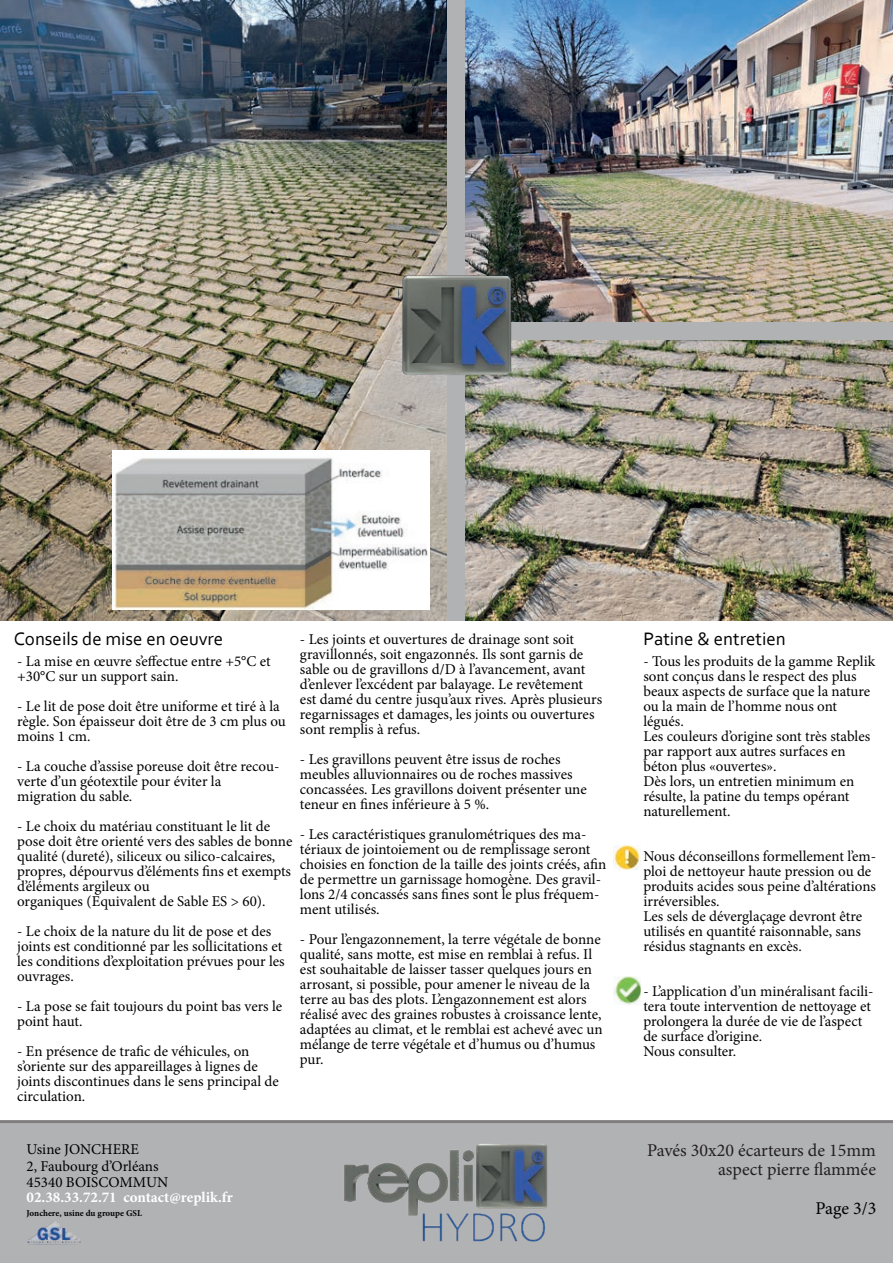
<style>
.page{position:relative;width:893px;height:1263px;background:#fff}
.page>*{position:absolute;margin:0;border:0;box-sizing:border-box;transform-origin:0 0}
.t1{font:18.9px "Corbel";color:#000001}
.t2{font:18px/19.5px "Minion Pro";color:#231f20;text-align:right}
.t3{font:18px "Minion Pro";color:#000002}
.t4{font:15px/15px "Minion Pro";color:#000001}
.t5{font:700 15px "Minion Pro";color:#fff}
.t6{font:15px "Minion Pro";letter-spacing:-.005em;color:#000002}
.t7{font:700 9px "Minion Pro";letter-spacing:-.005em;color:#040508}
</style>
<div class="page">
<hr style="left:0;top:1120px;width:893px;height:3px;background:#231f20">
<div style="left:0;top:1124px;width:893px;height:139px;background:#b1b2b4"></div>
<img style="left:344px;top:1144px;width:204px;height:97px">
<img style="left:28px;top:1221px;width:53px;height:24px">
<div style="left:329px;top:0;width:564px;height:621px;background:#b1b2b4"></div>
<img style="left:0;top:0;width:447px;height:621px">
<img style="left:465px;top:0;width:428px;height:322px">
<img style="left:465px;top:340px;width:428px;height:281px">
<img style="left:398px;top:275px;width:119px;height:104px">
<img style="left:113px;top:451px;width:316px;height:158px">
<img style="left:614px;top:845px;width:26px;height:24px">
<img style="left:614px;top:977px;width:27px;height:27px">
<p class="t1" style="left:14px;top:627px;width:211px">Conseils de mise en oeuvre</p>
<p class="t4" style="left:17px;top:653px;width:255px">- La mise en œuvre s’effectue entre +5°C et +30°C sur un support sain.</p>
<p class="t4" style="left:17px;top:698px;width:270px">- Le lit de pose doit être uniforme et tiré à la règle. Son épaisseur doit être de 3 cm plus ou moins 1 cm.</p>
<p class="t4" style="left:17px;top:758px;width:264px">- La couche d’assise poreuse doit être recou&shy;verte d’un géotextile pour éviter la migration du sable.</p>
<p class="t4" style="left:17px;top:818px;width:277px">- Le choix du matériau constituant le lit de pose doit être orienté vers des sables de bonne qualité (dureté), siliceux ou silico-calcaires, propres, dépourvus d’éléments fins et exempts d’éléments argileux ou<br>organiques (Equivalent de Sable ES &gt; 60).</p>
<p class="t4" style="left:17px;top:923px;width:269px">- Le choix de la nature du lit de pose et des joints est conditionné par les sollicitations et les conditions d’exploitation prévues pour les ouvrages.</p>
<p class="t4" style="left:17px;top:998px;width:267px">- La pose se fait toujours du point bas vers le point haut.</p>
<p class="t4" style="left:17px;top:1043px;width:263px">- En présence de trafic de véhicules, on s’oriente sur des appareillages à lignes de joints discontinues dans le sens principal de circulation.</p>
<p class="t4" style="left:300px;top:632px;width:276px">- Les joints et ouvertures de drainage sont soit</p>
<p class="t1" style="left:643px;top:627px;width:144px">Patine &amp; entretien</p>
<p class="t4" style="left:300px;top:647px;width:304px">gravillonnés, soit engazonnés. Ils sont garnis de sable ou de gravillons d/D à l’avancement, avant d’enlever l’excédent par balayage. Le revêtement est damé du centre jusqu’aux rives. Après plusieurs regarnissages et damages, les joints ou ouvertures sont remplis à refus.</p>
<p class="t4" style="left:300px;top:752px;width:288px">- Les gravillons peuvent être issus de roches meubles alluvionnaires ou de roches massives concassées. Les gravillons doivent présenter une teneur en fines inférieure à 5 %.</p>
<p class="t4" style="left:300px;top:827px;width:308px">- Les caractéristiques granulométriques des ma&shy;tériaux de jointoiement ou de remplissage seront choisies en fonction de la taille des joints créés, afin de permettre un garnissage homogène. Des gravil&shy;lons 2/4 concassés sans fines sont le plus fréquem&shy;ment utilisés.</p>
<p class="t4" style="left:300px;top:932px;width:304px">- Pour l’engazonnement, la terre végétale de bonne qualité, sans motte, est mise en remblai à refus. Il est souhaitable de laisser tasser quelques jours en arrosant, si possible, pour amener le niveau de la terre au bas des plots. L’engazonnement est alors réalisé avec des graines robustes à croissance lente, adaptées au climat, et le remblai est achevé avec un mélange de terre végétale et d’humus ou d’humus pur.</p>
<p class="t4" style="left:643px;top:653px;width:233px">- Tous les produits de la gamme Replik sont conçus dans le respect des plus beaux aspects de surface que la nature ou la main de l’homme nous ont légués.<br>Les couleurs d’origine sont très stables par rapport aux autres surfaces en béton plus «ouvertes».<br>Dès lors, un entretien minimum en résulte, la patine du temps opérant naturellement.</p>
<p class="t4" style="left:643px;top:848px;width:234px">Nous déconseillons formellement l’em&shy;ploi de nettoyeur haute pression ou de produits acides sous peine d’altérations irréversibles.<br>Les sels de déverglaçage devront être utilisés en quantité raisonnable, sans résidus stagnants en excès.</p>
<p class="t4" style="left:643px;top:983px;width:232px">- L’application d’un minéralisant facili&shy;tera toute intervention de nettoyage et prolongera la durée de vie de l’aspect de surface d’origine.</p>
<p class="t6" style="left:643px;top:1041px;width:94px">Nous consulter.</p>
<p class="t2" style="left:647px;top:1140px;width:230px">Pavés 30x20 écarteurs de 15mm aspect pierre flammée</p>
<p class="t4" style="left:27px;top:1141px;width:143px;line-height:16.5px">Usine JONCHERE<br>2, Faubourg d’Orléans<br>45340 BOISCOMMUN</p>
<p class="t5" style="left:27px;top:1187px;width:208px">02.38.33.72.71 contact@replik.fr</p>
<p class="t7" style="left:27px;top:1206px;width:117px">Jonchere, usine du groupe GSL</p>
<p class="t3" style="left:815px;top:1196px;width:62px">Page 3/3</p>
</div>
